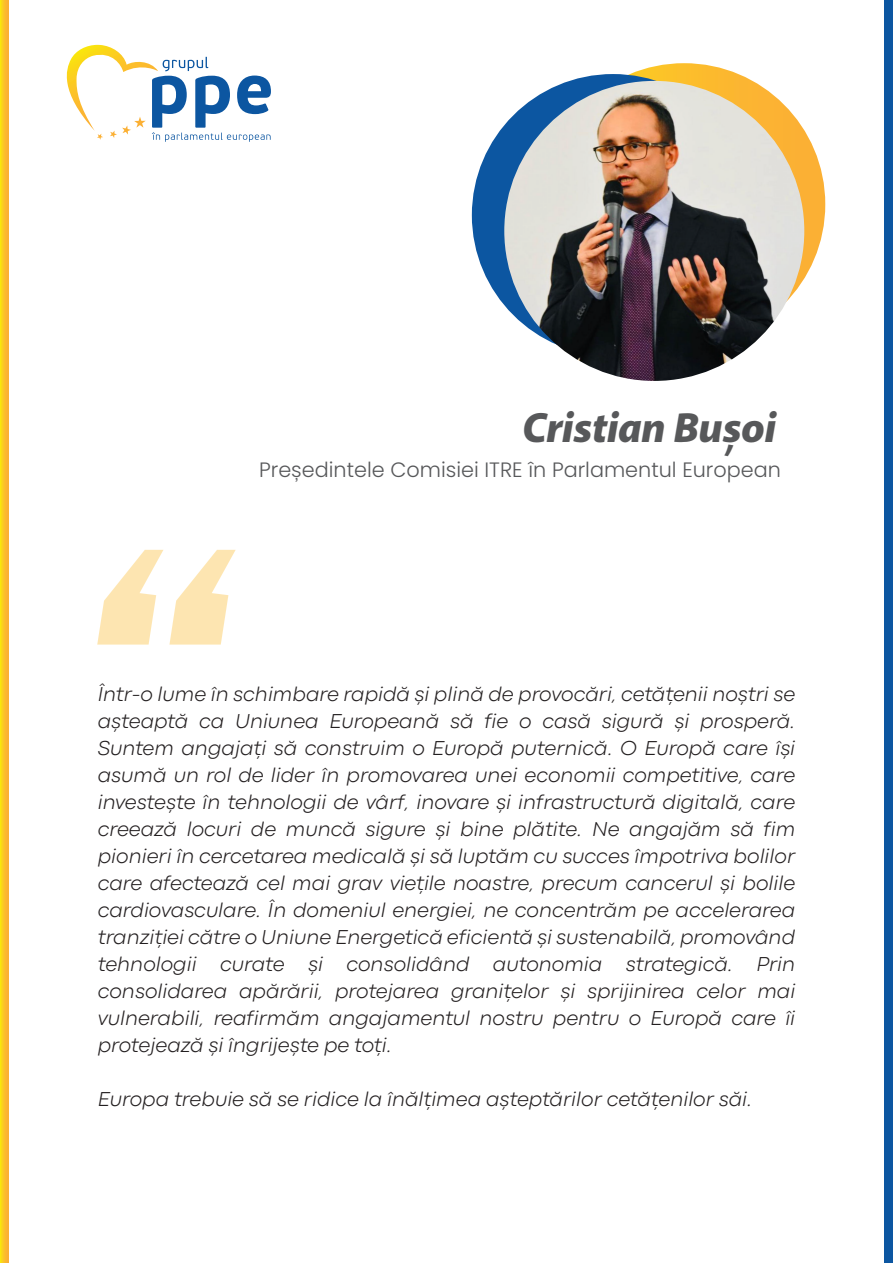
<style>
.page{position:relative;width:893px;height:1263px;background:#fff}
.page>*{position:absolute;margin:0;border:0;box-sizing:border-box;transform-origin:0 0}
.t1{font:italic 100 291.6px "Public Sans";color:#fcb721}
.t2{font:italic 900 42px "Akagi Pro";color:#57585a}
.t3{font:21px/27px "Codec Pro Variable";color:#231f20;text-align:justify}
.t4{font:300 20.85px "Poppins";color:#57585a}
</style>
<div class="page">
<svg style="left:66px;top:45px;width:205px;height:97px"></svg>
<svg style="left:0;top:0;width:8px;height:1263px;background:#fbca21"></svg>
<div style="left:885px;top:0;width:8px;height:1263px;background:#0c56a1"></div>
<svg style="left:543px;top:63px;width:282px;height:282px;background:#fbb534"></svg>
<div style="left:472px;top:74px;width:282px;height:282px;background:#0c56a1;border-radius:50%"></div>
<img style="left:504px;top:81px;width:300px;height:300px;border-radius:150px">
<h2 class="t2" style="left:522px;top:401px;width:255px">Cristian Bușoi</h2>
<p class="t4" style="left:259px;top:458px;width:523px">Președintele Comisiei ITRE în Parlamentul European</p>
<h1 class="t1" style="left:84px;top:470px;width:157px">“</h1>
<p class="t3" style="left:98px;top:680px;width:699px">Într-o lume în schimbare rapidă și plină de provocări, cetățenii noștri se așteaptă ca Uniunea Europeană să fie o casă sigură și prosperă.<br>Suntem angajați să construim o Europă puternică. O Europă care își asumă un rol de lider în promovarea unei economii competitive, care investește în tehnologii de vârf, inovare și infrastructură digitală, care creează locuri de muncă sigure și bine plătite. Ne angajăm să fim pionieri în cercetarea medicală și să luptăm cu succes împotriva bolilor care afectează cel mai grav viețile noastre, precum cancerul și bolile cardiovasculare. În domeniul energiei, ne concentrăm pe accelerarea tranziției către o Uniune Energetică eficientă și sustenabilă, promovând tehnologii curate și consolidând autonomia strategică. Prin consolidarea apărării, protejarea granițelor și sprijinirea celor mai vulnerabili, reafirmăm angajamentul nostru pentru o Europă care îi protejează și îngrijește pe toți.</p>
<p class="t3" style="left:98px;top:1085px;width:656px">Europa trebuie să se ridice la înălțimea așteptărilor cetățenilor săi.</p>
</div>
